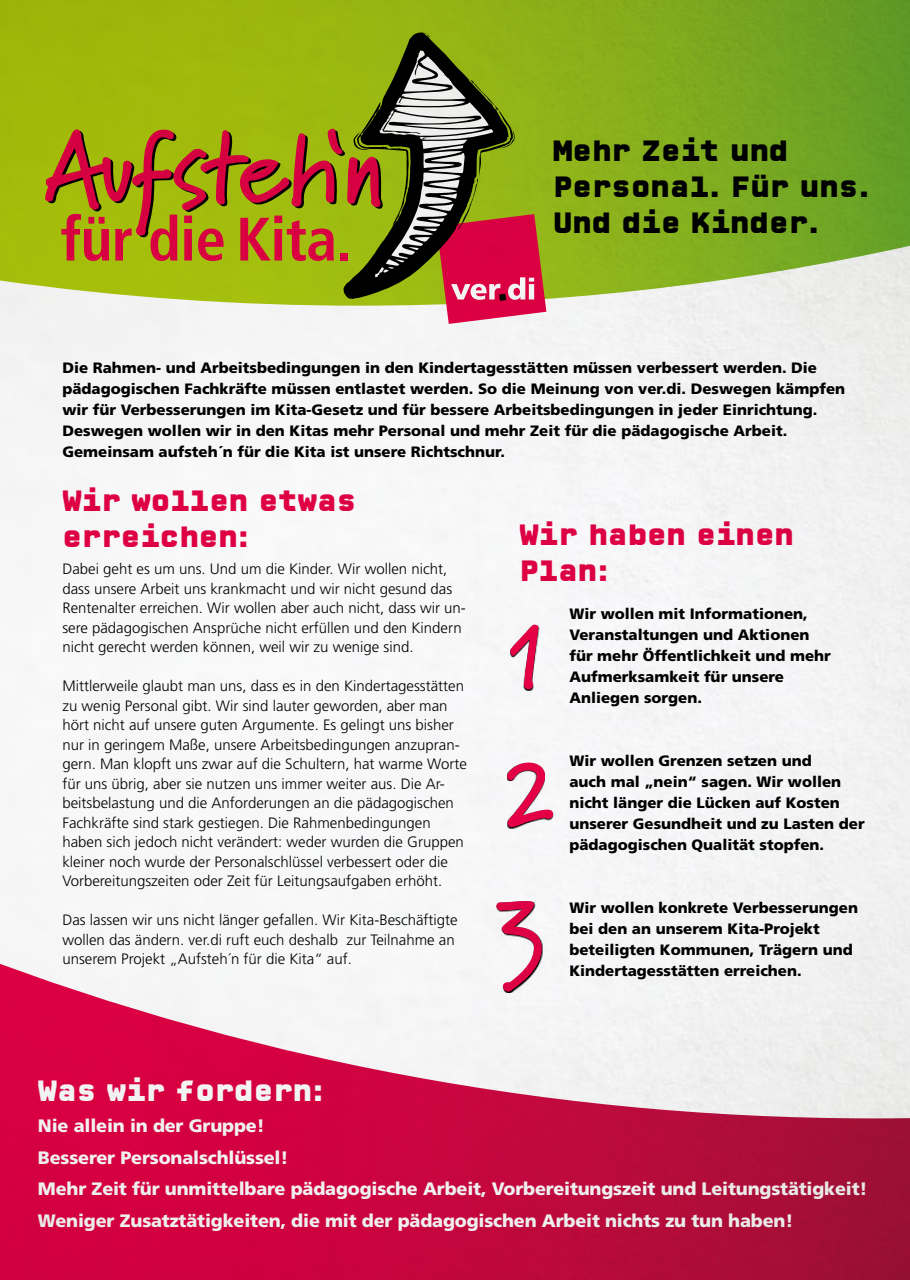
<style>
.page{position:relative;width:910px;height:1280px;background:#fff}
.page>*{position:absolute;margin:0;border:0;box-sizing:border-box;transform-origin:0 0}
.t1{font:700 96px/136.2px "Marydale";color:#e50046}
.t2{font:900 30px/36px "CP Prop v 07";color:#e50046}
.t3{font:900 30px/36px "CP Prop v 07";color:#000}
.t4{font:900 30px "CP Prop v 07";color:#fff}
.t5{font:900 18px/31.5px "Frutiger";letter-spacing:-.01em;color:#fff}
.t6{font:300 15px/19.5px "Frutiger";color:#000}
.t7{font:900 15px/21px "Frutiger";color:#000}
</style>
<div class="page">
<img style="left:0;top:0;width:910px;height:1280px">
<svg style="left:510px;top:626px;width:30px;height:65px;fill:#f4f4f4"></svg>
<svg style="left:507px;top:763px;width:47px;height:65px;fill:#f4f4f5"></svg>
<h2 class="t3" style="left:553px;top:133px;width:318px">Mehr Zeit und<br>Personal. Für uns.<br>Und die Kinder.</h2>
<p class="t7" style="left:62px;top:357px;width:784px">Die Rahmen- und Arbeitsbedingungen in den Kindertagesstätten müssen verbessert werden. Die pädagogischen Fachkräfte müssen entlastet werden. So die Meinung von ver.di. Deswegen kämpfen wir für Verbesserungen im Kita-Gesetz und für bessere Arbeitsbedingungen in jeder Einrichtung.<br>Deswegen wollen wir in den Kitas mehr Personal und mehr Zeit für die pädagogische Arbeit.<br>Gemeinsam aufsteh´n für die Kita ist unsere Richtschnur.</p>
<h2 class="t2" style="left:62px;top:483px;width:295px">Wir wollen etwas erreichen:</h2>
<p class="t6" style="left:62px;top:559px;width:405px">Dabei geht es um uns. Und um die Kinder. Wir wollen nicht, dass unsere Arbeit uns krankmacht und wir nicht gesund das Rentenalter erreichen. Wir wollen aber auch nicht, dass wir un&shy;sere pädagogischen Ansprüche nicht erfüllen und den Kindern nicht gerecht werden können, weil wir zu wenige sind.</p>
<p class="t6" style="left:62px;top:676px;width:406px">Mittlerweile glaubt man uns, dass es in den Kindertagesstätten zu wenig Personal gibt. Wir sind lauter geworden, aber man hört nicht auf unsere guten Argumente. Es gelingt uns bisher nur in geringem Maße, unsere Arbeitsbedingungen anzupran&shy;gern. Man klopft uns zwar auf die Schultern, hat warme Worte für uns übrig, aber sie nutzen uns immer weiter aus. Die Ar&shy;beitsbelastung und die Anforderungen an die pädagogischen Fachkräfte sind stark gestiegen. Die Rahmenbedingungen haben sich jedoch nicht verändert: weder wurden die Gruppen kleiner noch wurde der Personalschlüssel verbessert oder die Vorbereitungszeiten oder Zeit für Leitungsaufgaben erhöht.</p>
<p class="t6" style="left:62px;top:910px;width:397px">Das lassen wir uns nicht länger gefallen. Wir Kita-Beschäftigte wollen das ändern. ver.di ruft euch deshalb zur Teilnahme an unserem Projekt „Aufsteh´n für die Kita“ auf.</p>
<h2 class="t2" style="left:519px;top:517px;width:276px">Wir haben einen<br>Plan:</h2>
<h1 class="t1" style="left:504px;top:586px;width:53px">1<br>2</h1>
<p class="t7" style="left:569px;top:603px;width:263px">Wir wollen mit Informationen,<br>Veranstaltungen und Aktionen für mehr Öffentlichkeit und mehr<br>Aufmerksamkeit für unsere<br>Anliegen sorgen.</p>
<p class="t7" style="left:569px;top:750px;width:297px">Wir wollen Grenzen setzen und<br>auch mal „nein“ sagen. Wir wollen nicht länger die Lücken auf Kosten unserer Gesundheit und zu Lasten der pädagogischen Qualität stopfen.</p>
<h1 class="t1" style="left:495px;top:858px;width:53px">3</h1>
<p class="t7" style="left:569px;top:897px;width:290px">Wir wollen konkrete Verbesserungen bei den an unserem Kita-Projekt beteiligten Kommunen, Trägern und Kindertagesstätten erreichen.</p>
<h2 class="t4" style="left:38px;top:1073px;width:287px">Was wir fordern:</h2>
<p class="t5" style="left:38px;top:1110px;width:831px">Nie allein in der Gruppe!<br>Besserer Personalschlüssel!<br>Mehr Zeit für unmittelbare pädagogische Arbeit, Vorbereitungszeit und Leitungstätigkeit!<br>Weniger Zusatztätigkeiten, die mit der pädagogischen Arbeit nichts zu tun haben!</p>
</div>
